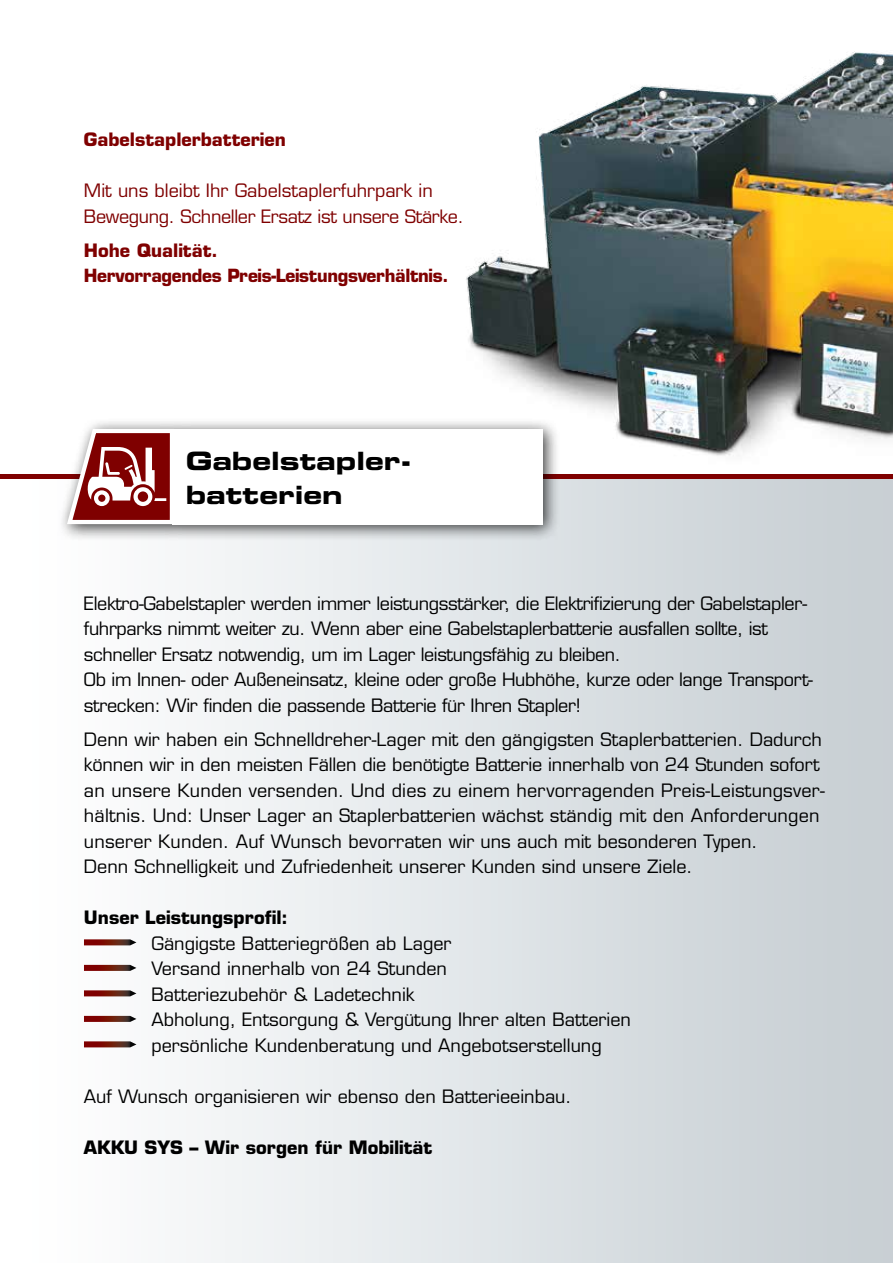
<style>
.page{position:relative;width:893px;height:1263px;background:#fff}
.page>*{position:absolute;margin:0;border:0;box-sizing:border-box;transform-origin:0 0}
.t1{font:25.2px/33.6px "Eurostile Bold Extended Two";color:#000}
.t2{font:18px/25.5px "Eurostile";color:#000}
.t3{font:18px/25.5px "Eurostile";letter-spacing:-.02em;color:#000}
.t4{font:18px/25.5px "Eurostile";letter-spacing:-.02em;color:#7f0000}
.t5{font:700 18px "Eurostile";color:#000}
.t6{font:700 18px "Eurostile";color:#7f0000}
.t7{font:700 17.7px "Eurostile";letter-spacing:-.02em;color:#7f0000}
</style>
<div class="page">
<div style="left:0;top:476px;width:893px;height:787px;background:linear-gradient(to right,#fff,#c5cdd2)"></div>
<img style="left:466px;top:51px;width:427px;height:405px">
<hr style="left:0;top:474px;width:893px;height:4px;background:#7f0000">
<svg style="left:84px;top:939px;width:52px;height:6px"></svg>
<svg style="left:84px;top:965px;width:52px;height:6px"></svg>
<svg style="left:84px;top:990px;width:52px;height:6px"></svg>
<svg style="left:84px;top:1016px;width:52px;height:6px"></svg>
<svg style="left:84px;top:1041px;width:52px;height:6px"></svg>
<div style="left:57px;top:418px;width:503px;height:123px;background:#000;opacity:.75"></div>
<div style="left:173px;top:429px;width:370px;height:95px;background:#fff"></div>
<svg style="left:64px;top:426px;width:112px;height:100px"></svg>
<p class="t6" style="left:84px;top:129px;width:203px">Gabelstaplerbatterien</p>
<p class="t4" style="left:84px;top:178px;width:381px">Mit uns bleibt Ihr Gabelstaplerfuhrpark in<br>Bewegung. Schneller Ersatz ist unsere Stärke.</p>
<p class="t6" style="left:84px;top:239px;width:135px">Hohe Qualität.</p>
<p class="t7" style="left:84px;top:265px;width:366px">Hervorragendes Preis-Leistungsverhältnis.</p>
<h1 class="t1" style="left:186px;top:444px;width:227px">Gabelstapler&shy;batterien</h1>
<p class="t3" style="left:84px;top:590px;width:730px">Elektro-Gabelstapler werden immer leistungsstärker, die Elektrifizierung der Gabelstapler&shy;fuhrparks nimmt weiter zu. Wenn aber eine Gabelstaplerbatterie ausfallen sollte, ist schneller Ersatz notwendig, um im Lager leistungsfähig zu bleiben.<br>Ob im Innen- oder Außeneinsatz, kleine oder große Hubhöhe, kurze oder lange Transport&shy;strecken: Wir finden die passende Batterie für Ihren Stapler!</p>
<p class="t2" style="left:84px;top:726px;width:742px">Denn wir haben ein Schnelldreher-Lager mit den gängigsten Staplerbatterien. Dadurch können wir in den meisten Fällen die benötigte Batterie innerhalb von 24 Stunden sofort an unsere Kunden versenden. Und dies zu einem hervorragenden Preis-Leistungsver&shy;hältnis. Und: Unser Lager an Staplerbatterien wächst ständig mit den Anforderungen unserer Kunden. Auf Wunsch bevorraten wir uns auch mit besonderen Typen.<br>Denn Schnelligkeit und Zufriedenheit unserer Kunden sind unsere Ziele.</p>
<p class="t5" style="left:84px;top:907px;width:206px">Unser Leistungsprofil:</p>
<p class="t2" style="left:151px;top:930px;width:481px">Gängigste Batteriegrößen ab Lager<br>Versand innerhalb von 24 Stunden<br>Batteriezubehör &amp; Ladetechnik<br>Abholung, Entsorgung &amp; Vergütung Ihrer alten Batterien persönliche Kundenberatung und Angebotserstellung</p>
<p class="t2" style="left:84px;top:1083px;width:489px">Auf Wunsch organisieren wir ebenso den Batterieeinbau.</p>
<p class="t5" style="left:84px;top:1136px;width:350px">AKKU SYS – Wir sorgen für Mobilität</p>
</div>
